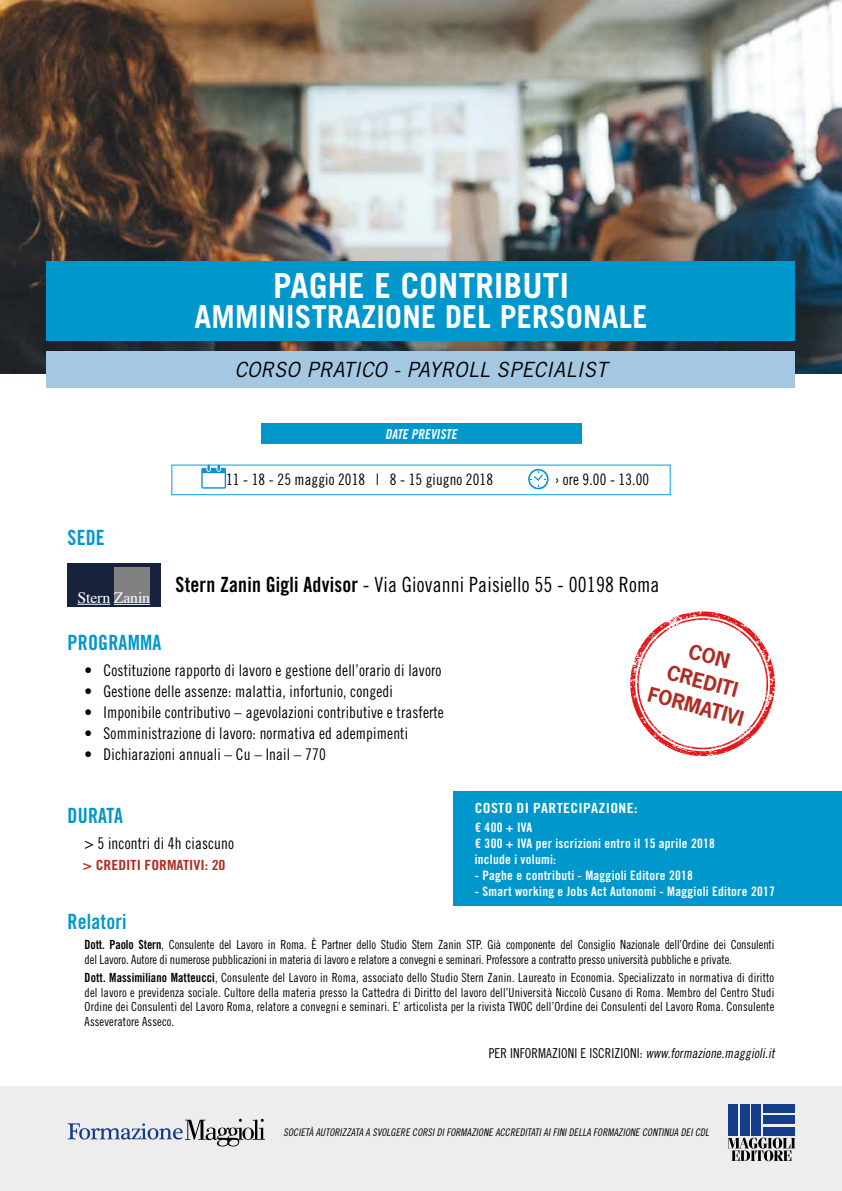
<style>
.page{position:relative;width:842px;height:1191px;background:#fff}
.page>*{position:absolute;margin:0;border:0;box-sizing:border-box;transform-origin:0 0}
.t1{font:700 34.6px "Trade Gothic LT Std";letter-spacing:.01em;color:#fff;scale:.95 1}
.t2{font:700 31.6px "Trade Gothic LT Std";letter-spacing:.01em;color:#fff;scale:.95 1}
.t3{font:21px "Trade Gothic LT Std Cn 18";letter-spacing:.01em;color:#000;scale:.95 1}
.t4{font:italic 21px "Trade Gothic LT Std";letter-spacing:.01em;color:#000;scale:.95 1}
.t5{font:21px "Trade Gothic LT Std Bd Cn 20";letter-spacing:.01em;color:#0097cd;scale:.95 1}
.t6{font:700 19.4px/25.9px "News Gothic Std";color:#b02c23;text-align:center}
.t7{font:16.1px "Trade Gothic LT Std Cn 18";letter-spacing:.01em;color:#000;scale:.95 1}
.t8{font:15.9px "Times";letter-spacing:-.01em;color:#fff}
.t9{font:15.8px "Trade Gothic LT Std Cn 18";letter-spacing:.01em;color:#000;scale:.95 1}
.t10{font:14px "Trade Gothic LT Std Bd Cn 20";letter-spacing:.02em;color:#fff;scale:1.12 1}
.t11{font:14px "Trade Gothic LT Std Bd Cn 20";color:#b02c23;scale:1.12 1}
.t12{font:13.6px "Trade Gothic LT Std Cn 18";letter-spacing:.01em;color:#000;scale:.95 1}
.t13{font:italic 13.6px "Trade Gothic LT Std Bd Cn 20";color:#fff;scale:.95 1}
.t14{font:13px/16px "Trade Gothic LT Std Bd Cn 20";letter-spacing:.02em;color:#fff}
.t15{font:12.6px/14.4px "Trade Gothic LT Std Cn 18";letter-spacing:-.01em;color:#000;scale:.95 1}
.t16{font:italic 10.5px "Trade Gothic LT Std Cn 18";color:#000;scale:.95 1}
.s1{font-size:15.8px}
.s2{font-family:"Helvetica Neue LT Std";font-stretch:condensed}
.s3{font-family:"Trade Gothic LT Std Bd Cn 20"}
.s4{font-style:italic}
</style>
<div class="page">
<div style="left:0;top:1086px;width:842px;height:105px;background:#ededed"></div>
<svg style="left:728px;top:1137px;width:67px;height:24px"></svg>
<div style="left:763px;top:1126px;width:32px;height:9px;background:#153d8c"></div>
<div style="left:763px;top:1115px;width:32px;height:9px;background:#153d8c"></div>
<div style="left:763px;top:1104px;width:32px;height:9px;background:#153d8c"></div>
<div style="left:752px;top:1104px;width:9px;height:31px;background:#153d8c"></div>
<div style="left:740px;top:1104px;width:9px;height:31px;background:#153d8c"></div>
<div style="left:729px;top:1104px;width:9px;height:31px;background:#153d8c"></div>
<div style="left:454px;top:791px;width:388px;height:115px;background:#0097cd"></div>
<div style="left:261px;top:423px;width:320px;height:21px;background:#0097cd"></div>
<svg style="left:201px;top:466px;width:25px;height:22px"></svg>
<div style="left:171px;top:464px;width:500px;height:31px;border:1px solid #009fe3"></div>
<svg style="left:528px;top:469px;width:21px;height:20px"></svg>
<div style="left:68px;top:563px;width:93px;height:44px;background:#17233d"></div>
<hr style="left:77px;top:604px;width:33px;height:1px;background:#fff">
<div style="left:114px;top:567px;width:35px;height:36px;background:#808081"></div>
<hr style="left:114px;top:604px;width:36px;height:1px;background:#fff">
<img style="left:0;top:0;width:842px;height:374px">
<div style="left:47px;top:352px;width:748px;height:36px;background:#a4c8e2"></div>
<div style="left:47px;top:261px;width:748px;height:80px;background:#0097cd"></div>
<svg style="left:630px;top:611px;width:145px;height:145px"></svg>
<svg style="left:68px;top:1118px;width:197px;height:28px"></svg>
<h1 class="t1" style="left:273px;top:264px;width:313px">PAGHE E CONTRIBUTI</h1>
<h2 class="t2" style="left:194px;top:297px;width:478px">AMMINISTRAZIONE DEL PERSONALE</h2>
<h3 class="t4" style="left:235px;top:357px;width:394px">CORSO PRATICO - PAYROLL SPECIALIST</h3>
<h3 class="t5" style="left:68px;top:524px;width:41px">SEDE</h3>
<p class="t8" style="left:77px;top:587px;width:74px">Stern <span class="s1">Zanin</span></p>
<p class="t13" style="left:385px;top:426px;width:80px">DATE PREVISTE</p>
<p class="t9" style="left:226px;top:470px;width:283px">11 - 18 - 25 maggio 2018 | 8 - 15 giugno 2018</p>
<p class="t9" style="left:556px;top:470px;width:100px"><span class="s2">›</span> ore 9.00 - 13.00</p>
<h3 class="t3" style="left:176px;top:572px;width:511px"><span class="s3">Stern Zanin Gigli Advisor</span> - Via Giovanni Paisiello 55 - 00198 Roma</h3>
<h3 class="t5" style="left:68px;top:629px;width:100px">PROGRAMMA</h3>
<p class="t7" style="left:85px;top:661px;width:377px">• Costituzione rapporto di lavoro e gestione dell’orario di lavoro</p>
<p class="t7" style="left:85px;top:682px;width:326px">• Gestione delle assenze: malattia, infortunio, congedi</p>
<p class="t7" style="left:85px;top:703px;width:380px">• Imponibile contributivo – agevolazioni contributive e trasferte</p>
<p class="t7" style="left:85px;top:724px;width:342px">• Somministrazione di lavoro: normativa ed adempimenti</p>
<p class="t7" style="left:85px;top:744px;width:256px">• Dichiarazioni annuali – Cu – Inail – 770</p>
<h3 class="t5" style="left:68px;top:802px;width:60px">DURATA</h3>
<p class="t7" style="left:85px;top:834px;width:159px">&gt; 5 incontri di 4h ciascuno</p>
<p class="t11" style="left:83px;top:857px;width:129px">&gt; CREDITI FORMATIVI: 20</p>
<h3 class="t6" style="left:665px;top:630px;width:100px;rotate:15deg">CON<br>CREDITI<br>FORMATIVI</h3>
<p class="t10" style="left:475px;top:799px;width:147px">COSTO DI PARTECIPAZIONE:</p>
<p class="t14" style="left:475px;top:819px;width:242px">€ 400 + IVA<br>€ 300 + IVA per iscrizioni entro il 15 aprile 2018 include i volumi:</p>
<p class="t14" style="left:475px;top:867px;width:220px">- Paghe e contributi - Maggioli Editore 2018</p>
<p class="t14" style="left:475px;top:883px;width:302px">- Smart working e Jobs Act Autonomi - Maggioli Editore 2017</p>
<h3 class="t5" style="left:68px;top:909px;width:64px">Relatori</h3>
<p class="t15" style="left:85px;top:937px;width:728px"><span class="s3">Dott. Paolo Stern</span>, Consulente del Lavoro in Roma. È Partner dello Studio Stern Zanin STP. Già componente del Consiglio Nazionale dell’Ordine dei Consulenti del Lavoro. Autore di numerose pubblicazioni in materia di lavoro e relatore a convegni e seminari. Professore a contratto presso università pubbliche e private.</p>
<p class="t15" style="left:85px;top:970px;width:727px;text-align:justify"><span class="s3">Dott. Massimiliano Matteucci</span>, Consulente del Lavoro in Roma, associato dello Studio Stern Zanin. Laureato in Economia. Specializzato in normativa di diritto del lavoro e previdenza sociale. Cultore della materia presso la Cattedra di Diritto del lavoro dell’Università Niccolò Cusano di Roma. Membro del Centro Studi Ordine dei Consulenti del Lavoro Roma, relatore a convegni e seminari. E’ articolista per la rivista TWOC dell’Ordine dei Consulenti del Lavoro Roma. Consulente Asseveratore Asseco.</p>
<p class="t12" style="left:489px;top:1045px;width:306px">PE R I N FO R MAZ I O N I E I SC R I Z I O N I : <span class="s4">www.formazione.maggioli.it</span></p>
<p class="t16" style="left:284px;top:1126px;width:452px">SOCIETÀ AUTORIZZATA A SVOLGERE CORSIDIFORMAZIONE ACCREDITATIAIFINIDELLA FORMAZIONE CONTINUA DEICDL</p>
</div>
